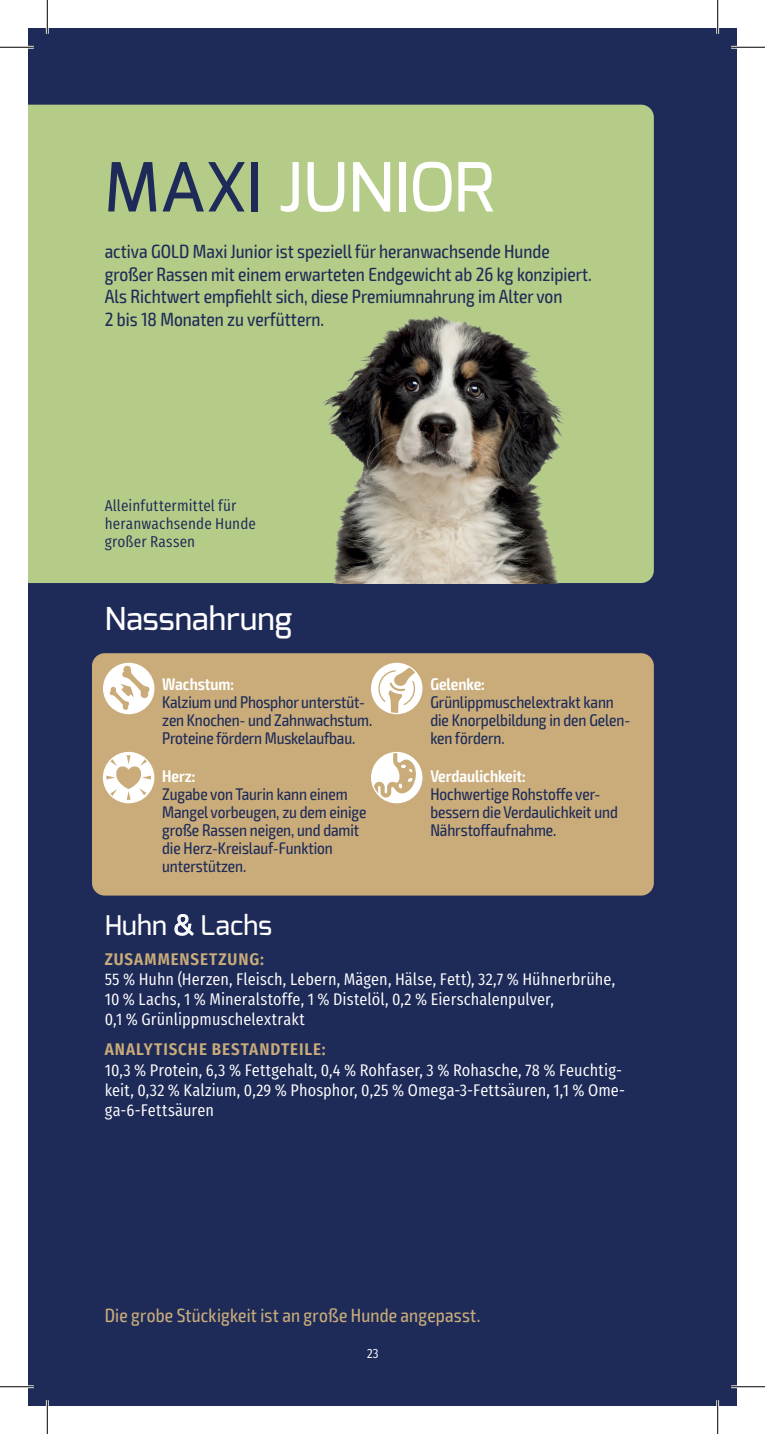
<style>
.page{position:relative;width:765px;height:1434px;background:#fff}
.page>*{position:absolute;margin:0;border:0;box-sizing:border-box;transform-origin:0 0}
.t1{font:500 67.5px "Exo";color:#fff}
.t2{font:500 31.5px "Exo";letter-spacing:.005em;color:#fff}
.t3{font:500 27px "Exo";letter-spacing:.01em;color:#fff}
.t4{font:condensed 19.12px/22.5px "Exo 2";color:#1e2b59}
.t5{font:condensed 19.12px "Exo 2";letter-spacing:.01em;color:#c9ac7a}
.t6{font:condensed 16.88px/18px "Exo 2";letter-spacing:-.005em;color:#1e2b59}
.t7{font:16.88px/20.2px "Fira Sans Condensed";letter-spacing:.005em;color:#fff}
.t8{font:600 16.88px "Fira Sans Condensed";letter-spacing:.055em;color:#c9ac7a}
.t9{font:600 condensed 16.88px "Exo 2";letter-spacing:-.005em;color:#fff}
.t10{font:15.75px/18px "Fira Sans Condensed";letter-spacing:.01em;color:#1e2b59}
.t11{font:13.5px "Fira Sans Condensed";color:#fff}
.s1{color:#1e2b59}
.s2{font-family:"Titillium Web";font-weight:400;font-size:29.25px}
</style>
<div class="page">
<div style="left:28px;top:28px;width:708px;height:1378px;background:#1e2b59"></div>
<div style="left:28px;top:105px;width:625px;height:478px;background:#b5cc88"></div>
<div style="left:92px;top:653px;width:561px;height:243px;background:#c9ac7a;border-radius:13px"></div>
<div style="left:371px;top:752px;width:50px;height:51px;background:#fff;border-radius:50%"></div>
<svg style="left:374px;top:752px;width:42px;height:45px"></svg>
<div style="left:371px;top:752px;width:51px;height:51px;border:1px solid #fff;border-radius:50%"></div>
<div style="left:103px;top:663px;width:51px;height:51px;background:#fff;border-radius:50%"></div>
<svg style="left:109px;top:665px;width:41px;height:45px"></svg>
<div style="left:103px;top:663px;width:51px;height:51px;border:1px solid #fff;border-radius:50%"></div>
<img style="left:278px;top:274px;width:320px;height:309px">
<div style="left:371px;top:663px;width:50px;height:51px;background:#fff;border-radius:50%"></div>
<svg style="left:378px;top:665px;width:41px;height:49px"></svg>
<div style="left:371px;top:663px;width:51px;height:51px;border:1px solid #fff;border-radius:50%"></div>
<div style="left:103px;top:752px;width:51px;height:51px;background:#fff;border-radius:50%"></div>
<svg style="left:106px;top:755px;width:45px;height:45px"></svg>
<div style="left:103px;top:752px;width:51px;height:51px;border:1px solid #fff;border-radius:50%"></div>
<hr style="left:0;top:46px;width:34px;height:3px;background:#fff">
<hr style="left:730px;top:46px;width:34px;height:3px;background:#fff">
<hr style="left:0;top:1385px;width:34px;height:3px;background:#fff">
<hr style="left:730px;top:1385px;width:34px;height:3px;background:#fff">
<hr style="left:46px;top:0;width:3px;height:34px;background:#fff">
<hr style="left:46px;top:1400px;width:3px;height:34px;background:#fff">
<hr style="left:716px;top:0;width:2px;height:34px;background:#fff">
<hr style="left:716px;top:1400px;width:2px;height:34px;background:#fff">
<hr style="left:0;top:47px;width:34px;height:1px;background:#000">
<hr style="left:730px;top:47px;width:34px;height:1px;background:#000">
<hr style="left:0;top:1386px;width:34px;height:1px;background:#000">
<hr style="left:730px;top:1386px;width:34px;height:1px;background:#000">
<hr style="left:47px;top:0;width:1px;height:34px;background:#000">
<hr style="left:47px;top:1400px;width:1px;height:34px;background:#000">
<hr style="left:717px;top:0;width:1px;height:34px;background:#000">
<hr style="left:717px;top:1400px;width:1px;height:34px;background:#000">
<h1 class="t1" style="left:105px;top:144px;width:391px"><span class="s1">MAXI</span> JUNIOR</h1>
<p class="t4" style="left:105px;top:241px;width:488px">activa GOLD Maxi Junior ist speziell für heranwachsende Hunde großer Rassen mit einem erwarteten Endgewicht ab 26 kg konzipiert.<br>Als Richtwert empfiehlt sich, diese Premiumnahrung im Alter von<br>2 bis 18 Monaten zu verfüttern.</p>
<p class="t10" style="left:105px;top:495px;width:153px">Alleinfuttermittel für heranwachsende Hunde großer Rassen</p>
<h2 class="t2" style="left:105px;top:598px;width:189px">Nassnahrung</h2>
<p class="t9" style="left:162px;top:674px;width:73px">Wachstum:</p>
<p class="t6" style="left:162px;top:694px;width:211px">Kalzium und Phosphor unterstüt&shy;zen Knochen- und Zahnwachstum.<br>Proteine fördern Muskelaufbau.</p>
<p class="t9" style="left:162px;top:766px;width:35px">Herz:</p>
<p class="t6" style="left:162px;top:785px;width:206px">Zugabe von Taurin kann einem<br>Mangel vorbeugen, zu dem einige große Rassen neigen, und damit die Herz-Kreislauf-Funktion unterstützen.</p>
<h3 class="t3" style="left:105px;top:908px;width:169px">Huhn <span class="s2">&amp;</span> Lachs</h3>
<p class="t9" style="left:430px;top:674px;width:56px">Gelenke:</p>
<p class="t6" style="left:430px;top:694px;width:201px">Grünlippmuschelextrakt kann die Knorpelbildung in den Gelen&shy;ken fördern.</p>
<p class="t9" style="left:430px;top:766px;width:97px">Verdaulichkeit:</p>
<p class="t6" style="left:430px;top:785px;width:189px">Hochwertige Rohstoffe ver&shy;bessern die Verdaulichkeit und<br>Nährstoffaufnahme.</p>
<p class="t8" style="left:105px;top:945px;width:161px">ZUSAMMENSETZUNG:</p>
<p class="t7" style="left:105px;top:967px;width:511px">55 % Huhn (Herzen, Fleisch, Lebern, Mägen, Hälse, Fett), 32,7 % Hühnerbrühe,<br>10 % Lachs, 1 % Mineralstoffe, 1 % Distelöl, 0,2 % Eierschalenpulver,<br>0,1 % Grünlippmuschelextrakt</p>
<p class="t8" style="left:105px;top:1035px;width:222px">ANALYTISCHE BESTANDTEILE:</p>
<p class="t7" style="left:105px;top:1058px;width:521px">10,3 % Protein, 6,3 % Fettgehalt, 0,4 % Rohfaser, 3 % Rohasche, 78 % Feuchtig&shy;keit, 0,32 % Kalzium, 0,29 % Phosphor, 0,25 % Omega-3-Fettsäuren, 1,1 % Ome&shy;ga-6-Fettsäuren</p>
<p class="t5" style="left:105px;top:1304px;width:377px">Die grobe Stückigkeit ist an große Hunde angepasst.</p>
<p class="t11" style="left:367px;top:1341px;width:13px">23</p>
</div>
